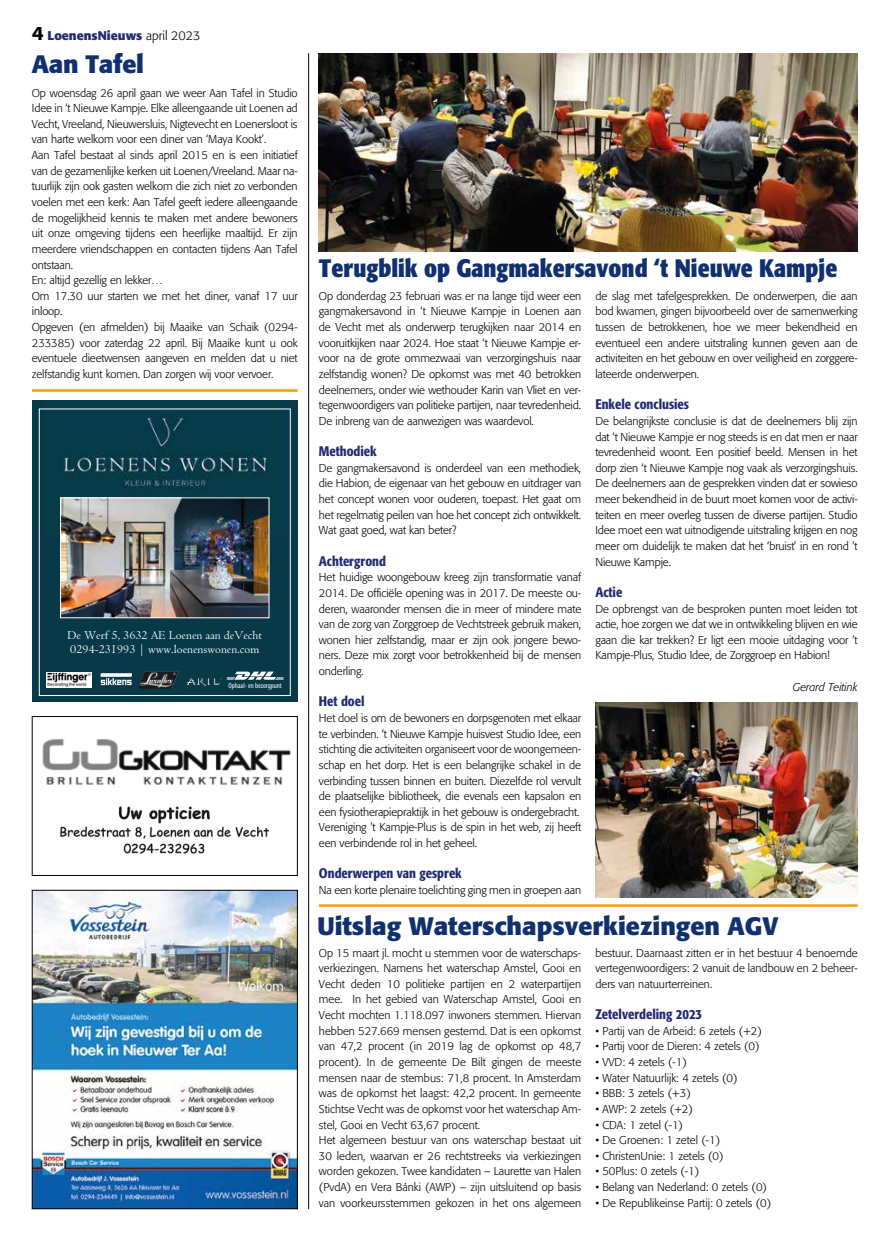
<style>
.page{position:relative;width:886px;height:1241px;background:#fff}
.page>*{position:absolute;margin:0;border:0;box-sizing:border-box;transform-origin:0 0}
.t1{font:700 25px "Formata";color:#11306e}
.t2{font:700 condensed 25px "Formata";color:#11306e}
.t3{font:500 condensed 13.75px "Formata";color:#212a72}
.t4{font:12.5px/13.8px "Centaur MT Std";color:#fff}
.t5{font:700 12.5px "Formata";color:#212a72}
.t6{font:300 11.25px/15.6px "Formata";letter-spacing:-.01em;color:#000;text-align:justify}
.t7{font:italic 300 11.25px "Formata";letter-spacing:-.01em;color:#000}
.t8{font:condensed 7.5px "Myriad Pro";color:#fff}
.s1{font-family:"Myriad Pro";font-stretch:semi-expanded;font-size:20px;color:#000}
.s2{font-weight:300;color:#000}
</style>
<div class="page">
<hr style="left:308px;top:53px;width:1px;height:1155px;background:#000">
<hr style="left:32px;top:389px;width:266px;height:2px;background:#f59c00">
<div style="left:32px;top:400px;width:266px;height:302px;background:#073948"></div>
<img style="left:38px;top:408px;width:232px;height:126px">
<div style="left:39px;top:408px;width:252px;height:287px;border:1px solid #fff"></div>
<img style="left:62px;top:499px;width:205px;height:117px">
<div style="left:60px;top:497px;width:209px;height:121px;border:1px solid #fff"></div>
<img style="left:100px;top:673px;width:32px;height:12px">
<img style="left:186px;top:678px;width:36px;height:8px">
<svg style="left:227px;top:671px;width:56px;height:8px"></svg>
<div style="left:136px;top:667px;width:44px;height:23px;background:linear-gradient(to right,#073948,#073948)"></div>
<img style="left:138px;top:671px;width:41px;height:17px">
<img style="left:47px;top:672px;width:44px;height:15px">
<img style="left:34px;top:891px;width:262px;height:315px">
<div style="left:32px;top:889px;width:266px;height:319px;border:1px solid #000"></div>
<img style="left:319px;top:53px;width:538px;height:198px">
<img style="left:595px;top:702px;width:262px;height:195px">
<img style="left:42px;top:739px;width:249px;height:115px">
<div style="left:32px;top:716px;width:266px;height:159px;border:1px solid #000"></div>
<hr style="left:319px;top:904px;width:538px;height:2px;background:#f59c00">
<p class="t5" style="left:32px;top:28px;width:170px"><span class="s1">4</span> LoenensNieuws <span class="s2">april 2023</span></p>
<h1 class="t1" style="left:32px;top:49px;width:114px">Aan Tafel</h1>
<p class="t6" style="left:32px;top:85px;width:267px;text-align:left">Op woensdag 26 april gaan we weer Aan Tafel in Studio Idee in ‘t Nieuwe Kampje. Elke alleengaande uit Loenen ad Vecht, Vreeland, Nieuwersluis, Nigtevecht en Loenersloot is van harte welkom voor een diner van ‘Maya Kookt’.<br>Aan Tafel bestaat al sinds april 2015 en is een initiatief van de gezamenlijke kerken uit Loenen/Vreeland. Maar na&shy;tuurlijk zijn ook gasten welkom die zich niet zo verbonden voelen met een kerk: Aan Tafel geeft iedere alleengaande de mogelijkheid kennis te maken met andere bewoners uit onze omgeving tijdens een heerlijke maaltijd. Er zijn meerdere vriendschappen en contacten tijdens Aan Tafel ontstaan.<br>En: altijd gezellig en lekker…<br>Om 17.30 uur starten we met het diner, vanaf 17 uur inloop.<br>Opgeven (en afmelden) bij Maaike van Schaik (0294- 233385) voor zaterdag 22 april. Bij Maaike kunt u ook eventuele dieetwensen aangeven en melden dat u niet zelfstandig kunt komen. Dan zorgen wij voor vervoer.</p>
<p class="t4" style="left:67px;top:628px;width:196px">De Werf 5, 3632 AE Loenen aan deVecht<br>0294-231993 | www.loenenswonen.com</p>
<p class="t8" style="left:229px;top:681px;width:55px">Ophaal- en bezorgpunt</p>
<h1 class="t2" style="left:319px;top:253px;width:520px">Terugblik op Gangmakersavond ‘t Nieuwe Kampje</h1>
<p class="t6" style="left:319px;top:288px;width:264px">Op donderdag 23 februari was er na lange tijd weer een gangmakersavond in ‘t Nieuwe Kampje in Loenen aan de Vecht met als onderwerp terugkijken naar 2014 en vooruitkijken naar 2024. Hoe staat ‘t Nieuwe Kampje er&shy;voor na de grote ommezwaai van verzorgingshuis naar zelfstandig wonen? De opkomst was met 40 betrokken deelnemers, onder wie wethouder Karin van Vliet en ver&shy;tegenwoordigers van politieke partijen, naar tevredenheid.<br>De inbreng van de aanwezigen was waardevol.</p>
<p class="t3" style="left:319px;top:443px;width:59px">Methodiek</p>
<p class="t6" style="left:319px;top:460px;width:264px">De gangmakersavond is onderdeel van een methodiek, die Habion, de eigenaar van het gebouw en uitdrager van het concept wonen voor ouderen, toepast. Het gaat om het regelmatig peilen van hoe het concept zich ontwikkelt.<br>Wat gaat goed, wat kan beter?</p>
<p class="t3" style="left:319px;top:552px;width:69px">Achtergrond</p>
<p class="t6" style="left:319px;top:569px;width:264px">Het huidige woongebouw kreeg zijn transformatie vanaf 2014. De officiële opening was in 2017. De meeste ou&shy;deren, waaronder mensen die in meer of mindere mate van de zorg van Zorggroep de Vechtstreek gebruik maken, wonen hier zelfstandig, maar er zijn ook jongere bewo&shy;ners. Deze mix zorgt voor betrokkenheid bij de mensen onderling.</p>
<p class="t3" style="left:319px;top:693px;width:47px">Het doel</p>
<p class="t6" style="left:319px;top:710px;width:264px;text-align:left">Het doel is om de bewoners en dorpsgenoten met elkaar te verbinden. ‘t Nieuwe Kampje huisvest Studio Idee, een stichting die activiteiten organiseert voor de woongemeen&shy;schap en het dorp. Het is een belangrijke schakel in de verbinding tussen binnen en buiten. Diezelfde rol vervult de plaatselijke bibliotheek, die evenals een kapsalon en een fysiotherapiepraktijk in het gebouw is ondergebracht.<br>Vereniging ’t Kampje-Plus is de spin in het web, zij heeft een verbindende rol in het geheel.</p>
<p class="t3" style="left:319px;top:865px;width:144px">Onderwerpen van gesprek</p>
<p class="t6" style="left:319px;top:882px;width:264px">Na een korte plenaire toelichting ging men in groepen aan</p>
<p class="t6" style="left:595px;top:288px;width:264px">de slag met tafelgesprekken. De onderwerpen, die aan bod kwamen, gingen bijvoorbeeld over de samenwerking tussen de betrokkenen, hoe we meer bekendheid en eventueel een andere uitstraling kunnen geven aan de activiteiten en het gebouw en over veiligheid en zorggere&shy;lateerde onderwerpen.</p>
<p class="t3" style="left:595px;top:396px;width:95px">Enkele conclusies</p>
<p class="t6" style="left:595px;top:413px;width:264px">De belangrijkste conclusie is dat de deelnemers blij zijn dat ‘t Nieuwe Kampje er nog steeds is en dat men er naar tevredenheid woont. Een positief beeld. Mensen in het dorp zien ‘t Nieuwe Kampje nog vaak als verzorgingshuis.<br>De deelnemers aan de gesprekken vinden dat er sowieso meer bekendheid in de buurt moet komen voor de activi&shy;teiten en meer overleg tussen de diverse partijen. Studio Idee moet een wat uitnodigende uitstraling krijgen en nog meer om duidelijk te maken dat het ‘bruist’ in en rond ’t Nieuwe Kampje.</p>
<p class="t3" style="left:595px;top:583px;width:28px">Actie</p>
<p class="t6" style="left:595px;top:600px;width:264px">De opbrengst van de besproken punten moet leiden tot actie, hoe zorgen we dat we in ontwikkeling blijven en wie gaan die kar trekken? Er ligt een mooie uitdaging voor ’t Kampje-Plus, Studio Idee, de Zorggroep en Habion!</p>
<p class="t7" style="left:793px;top:680px;width:66px">Gerard Teitink</p>
<h1 class="t1" style="left:317px;top:910px;width:462px">Uitslag Waterschapsverkiezingen AGV</h1>
<p class="t6" style="left:319px;top:944px;width:264px;text-align:left">Op 15 maart jl. mocht u stemmen voor de waterschaps&shy;verkiezingen. Namens het waterschap Amstel, Gooi en Vecht deden 10 politieke partijen en 2 waterpartijen mee. In het gebied van Waterschap Amstel, Gooi en Vecht mochten 1.118.097 inwoners stemmen. Hiervan hebben 527.669 mensen gestemd. Dat is een opkomst van 47,2 procent (in 2019 lag de opkomst op 48,7 procent). In de gemeente De Bilt gingen de meeste mensen naar de stembus: 71,8 procent. In Amsterdam was de opkomst het laagst: 42,2 procent. In gemeente Stichtse Vecht was de opkomst voor het waterschap Am&shy;stel, Gooi en Vecht 63,67 procent.<br>Het algemeen bestuur van ons waterschap bestaat uit 30 leden, waarvan er 26 rechtstreeks via verkiezingen worden gekozen. Twee kandidaten – Laurette van Halen (PvdA) en Vera Bánki (AWP) – zijn uitsluitend op basis van voorkeursstemmen gekozen in het ons algemeen</p>
<p class="t6" style="left:595px;top:944px;width:264px">bestuur. Daarnaast zitten er in het bestuur 4 benoemde vertegenwoordigers: 2 vanuit de landbouw en 2 beheer&shy;ders van natuurterreinen.</p>
<p class="t3" style="left:595px;top:1005px;width:108px">Zetelverdeling 2023</p>
<p class="t6" style="left:595px;top:1022px;width:168px">• Partij van de Arbeid: 6 zetels (+2)</p>
<p class="t6" style="left:595px;top:1038px;width:166px">• Partij voor de Dieren: 4 zetels (0)</p>
<p class="t6" style="left:595px;top:1054px;width:93px">• VVD: 4 zetels (-1)</p>
<p class="t6" style="left:595px;top:1069px;width:144px">• Water Natuurlijk: 4 zetels (0)</p>
<p class="t6" style="left:595px;top:1085px;width:97px">• BBB: 3 zetels (+3)</p>
<p class="t6" style="left:595px;top:1100px;width:99px">• AWP: 2 zetels (+2)</p>
<p class="t6" style="left:595px;top:1116px;width:89px">• CDA: 1 zetel (-1)</p>
<p class="t6" style="left:595px;top:1132px;width:126px">• De Groenen: 1 zetel (-1)</p>
<p class="t6" style="left:595px;top:1147px;width:130px">• ChristenUnie: 1 zetels (0)</p>
<p class="t6" style="left:595px;top:1163px;width:105px">• 50Plus: 0 zetels (-1)</p>
<p class="t6" style="left:595px;top:1179px;width:173px">• Belang van Nederland: 0 zetels (0)</p>
<p class="t6" style="left:595px;top:1194px;width:177px">• De Republikeinse Partij: 0 zetels (0)</p>
</div>
